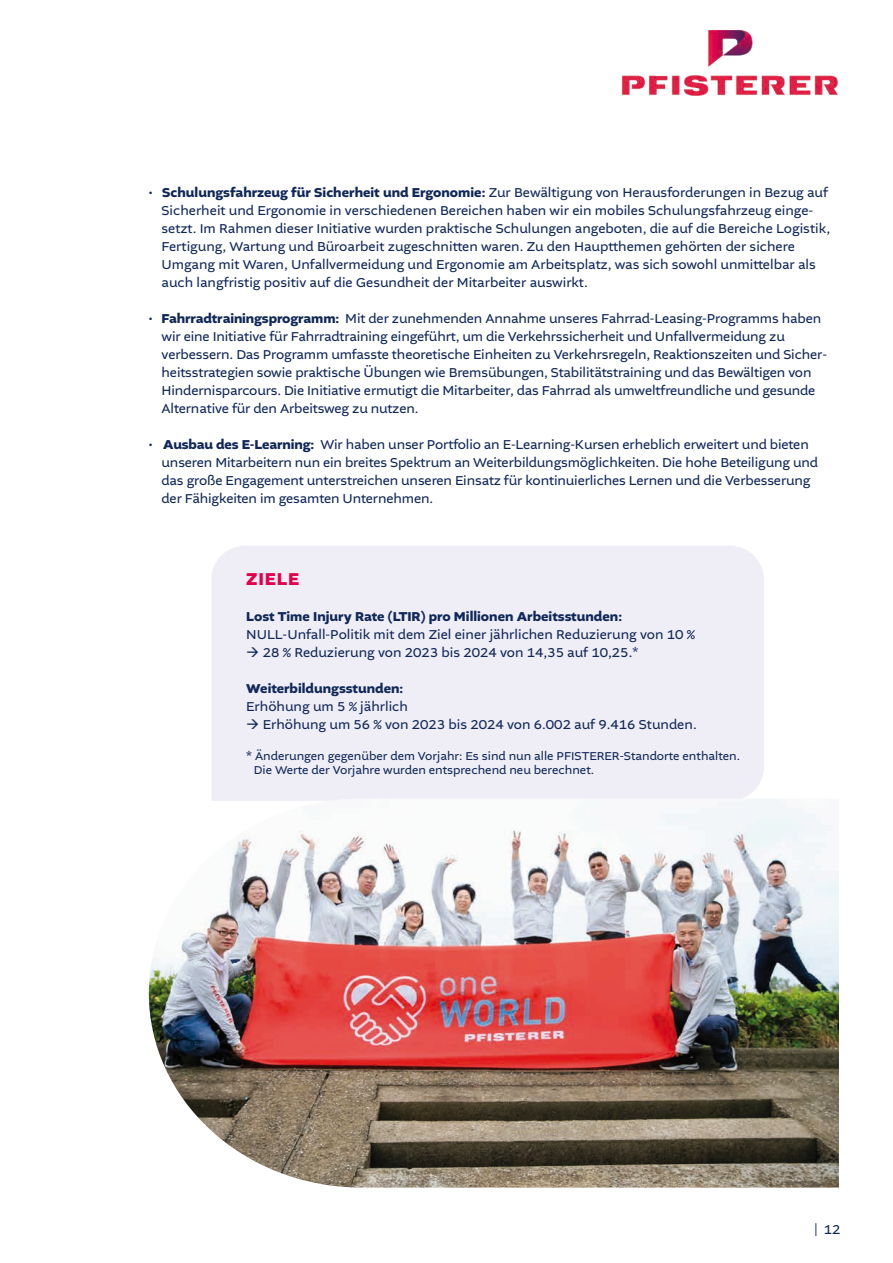
<style>
.page{position:relative;width:893px;height:1263px;background:#fff}
.page>*{position:absolute;margin:0;border:0;box-sizing:border-box;transform-origin:0 0}
.t1{font:700 18px "Altivo";letter-spacing:.05em;color:#e3004b}
.t2{font:13.5px/18px "Altivo";letter-spacing:-.01em;color:#102758}
.t3{font:700 13.5px "Altivo";color:#102758}
.t4{font:12px/13.5px "Altivo";color:#102758}
.s1{font-weight:700}
.s2{font-size:12px}
.s3{font-family:"Myriad Pro";font-weight:300;font-size:18px}
</style>
<div class="page">
<img style="left:621px;top:30px;width:217px;height:66px">
<div style="left:211px;top:546px;width:553px;height:253px;background:#efeef6"></div>
<img style="left:149px;top:799px;width:690px;height:388px">
<p class="t2" style="left:162px;top:184px;width:670px;text-indent:-13px">• <span class="s1">Schulungsfahrzeug für Sicherheit und Ergonomie:</span> Zur Bewältigung von Herausforderungen in Bezug auf Sicherheit und Ergonomie in verschiedenen Bereichen haben wir ein mobiles Schulungsfahrzeug einge&shy;setzt. Im Rahmen dieser Initiative wurden praktische Schulungen angeboten, die auf die Bereiche Logistik, Fertigung, Wartung und Büroarbeit zugeschnitten waren. Zu den Hauptthemen gehörten der sichere Umgang mit Waren, Unfallvermeidung und Ergonomie am Arbeitsplatz, was sich sowohl unmittelbar als auch langfristig positiv auf die Gesundheit der Mitarbeiter auswirkt.</p>
<p class="t2" style="left:162px;top:310px;width:667px;text-indent:-13px">• <span class="s1">Fahrradtrainingsprogramm:</span> Mit der zunehmenden Annahme unseres Fahrrad-Leasing-Programms haben wir eine Initiative für Fahrradtraining eingeführt, um die Verkehrssicherheit und Unfallvermeidung zu verbessern. Das Programm umfasste theoretische Einheiten zu Verkehrsregeln, Reaktionszeiten und Sicher&shy;heitsstrategien sowie praktische Übungen wie Bremsübungen, Stabilitätstraining und das Bewältigen von Hindernisparcours. Die Initiative ermutigt die Mitarbeiter, das Fahrrad als umweltfreundliche und gesunde Alternative für den Arbeitsweg zu nutzen.</p>
<p class="t2" style="left:162px;top:436px;width:658px;text-indent:-13px">• <span class="s1">Ausbau des E-Learning:</span> Wir haben unser Portfolio an E-Learning-Kursen erheblich erweitert und bieten unseren Mitarbeitern nun ein breites Spektrum an Weiterbildungsmöglichkeiten. Die hohe Beteiligung und das große Engagement unterstreichen unseren Einsatz für kontinuierliches Lernen und die Verbesserung der Fähigkeiten im gesamten Unternehmen.</p>
<h1 class="t1" style="left:246px;top:567px;width:54px">ZIELE</h1>
<p class="t3" style="left:246px;top:607px;width:377px">Lost Time Injury Rate (LTIR) pro Millionen Arbeitsstunden:</p>
<p class="t2" style="left:246px;top:625px;width:450px">NULL-Unfall-Politik mit dem Ziel einer jährlichen Reduzierung von 10 %</p>
<p class="t2" style="left:246px;top:643px;width:394px">→ 28 % Reduzierung von 2023 bis 2024 von 14,35 auf 10,25.<span class="s2">*</span></p>
<p class="t3" style="left:246px;top:679px;width:159px">Weiterbildungsstunden:</p>
<p class="t2" style="left:246px;top:697px;width:163px">Erhöhung um 5 % jährlich</p>
<p class="t2" style="left:246px;top:715px;width:452px">→ Erhöhung um 56 % von 2023 bis 2024 von 6.002 auf 9.416 Stunden.</p>
<p class="t4" style="left:254px;top:749px;width:488px;text-indent:-8px">* Änderungen gegenüber dem Vorjahr: Es sind nun alle PFISTERER-Standorte enthalten.<br>Die Werte der Vorjahre wurden entsprechend neu berechnet.</p>
<p class="t2" style="left:814px;top:1220px;width:28px"><span class="s3">l</span> 12</p>
</div>
